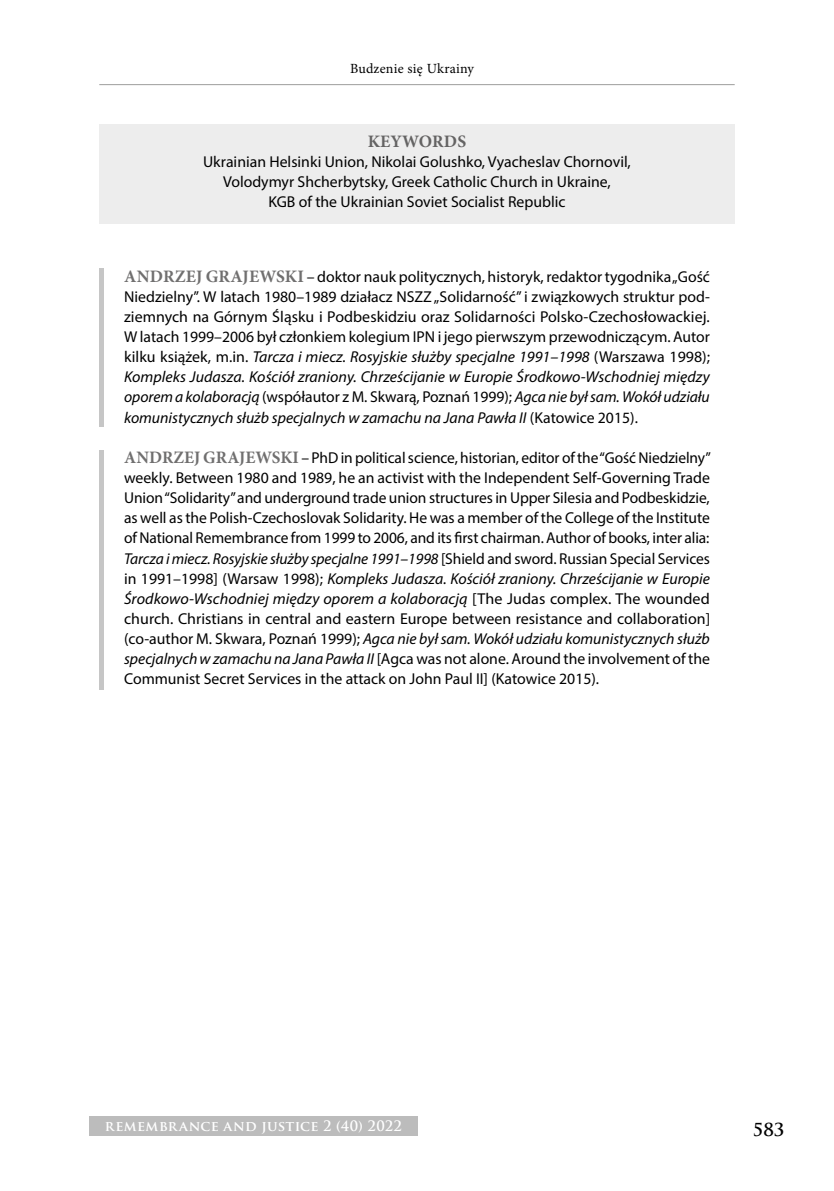
<style>
.page{position:relative;width:834px;height:1191px;background:#fff}
.page>*{position:absolute;margin:0;border:0;box-sizing:border-box;transform-origin:0 0}
.t1{font:700 17.5px "Minion Pro";letter-spacing:.01em;color:#646363}
.t2{font:700 17.5px "Trajan Pro";color:#000}
.t3{font:15.75px/20.1px "Myriad Pro";color:#000;text-align:justify}
.t4{font:700 14px "Trajan Pro";letter-spacing:.025em;color:#fff}
.t5{font:14px "Minion Pro";letter-spacing:.015em;color:#000}
.s1{font-family:"Minion Pro";font-weight:700;font-size:17.5px;color:#706f6f}
.s2{font-style:italic}
</style>
<div class="page">
<hr style="left:99px;top:84px;width:635px;height:1px;background:#9d9d9c">
<div style="left:89px;top:1116px;width:328px;height:20px;background:#bcbcbc"></div>
<div style="left:99px;top:125px;width:635px;height:99px;background:#ededed"></div>
<div style="left:99px;top:268px;width:5px;height:158px;background:#c6c6c6"></div>
<div style="left:99px;top:450px;width:5px;height:239px;background:#c6c6c6"></div>
<p class="t5" style="left:350px;top:59px;width:125px">Budzenie się Ukrainy</p>
<p class="t1" style="left:368px;top:129px;width:100px">KEYWORDS</p>
<p class="t3" style="left:203px;top:151px;width:429px;text-align:center">Ukrainian Helsinki Union, Nikolai Golushko, Vyacheslav Chornovil,<br>Volodymyr Shcherbytsky, Greek Catholic Church in Ukraine,<br>KGB of the Ukrainian Soviet Socialist Republic</p>
<p class="t3" style="left:124px;top:266px;width:587px"><span class="s1">ANDRZEJ GRAJEWSKI</span> – doktor nauk politycznych, historyk, redaktor tygodnika „Gość Niedzielny”. W latach 1980–1989 działacz NSZZ „Solidarność” i związkowych struktur pod&shy;ziemnych na Górnym Śląsku i Podbeskidziu oraz Solidarności Polsko-Czechosłowackiej.<br>W latach 1999–2006 był członkiem kolegium IPN i jego pierwszym przewodniczącym. Autor kilku książek, m.in. <span class="s2">Tarcza i miecz. Rosyjskie służby specjalne 1991–1998</span> (Warszawa 1998); <span class="s2">Kompleks Judasza. Kościół zraniony. Chrześcijanie w Europie Środkowo-Wschodniej między oporem a kolaboracją</span> (współautor z M. Skwarą, Poznań 1999); <span class="s2">Agca nie był sam. Wokół udziału komunistycznych służb specjalnych w zamachu na Jana Pawła II</span> (Katowice 2015).</p>
<p class="t3" style="left:124px;top:447px;width:588px"><span class="s1">ANDRZEJ GRAJEWSKI</span> – PhD in political science, historian, editor of the “Gość Niedzielny” weekly. Between 1980 and 1989, he an activist with the Independent Self-Governing Trade Union “Solidarity” and underground trade union structures in Upper Silesia and Podbeskidzie, as well as the Polish-Czechoslovak Solidarity. He was a member of the College of the Institute of National Remembrance from 1999 to 2006, and its first chairman. Author of books, inter alia:<br><span class="s2">Tarcza i miecz. Rosyjskie służby specjalne 1991–1998</span> [Shield and sword. Russian Special Services in 1991–1998] (Warsaw 1998); <span class="s2">Kompleks Judasza. Kościół zraniony. Chrześcijanie w Europie Środkowo-Wschodniej między oporem a kolaboracją</span> [The Judas complex. The wounded church. Christians in central and eastern Europe between resistance and collaboration] (co-author M. Skwara, Poznań 1999); <span class="s2">Agca nie był sam. Wokół udziału komunistycznych służb specjalnych w zamachu na Jana Pawła II</span> [Agca was not alone. Around the involvement of the Communist Secret Services in the attack on John Paul II] (Katowice 2015).</p>
<p class="t4" style="left:105px;top:1117px;width:298px">REMEMBRANCE AND JUSTICE 2 (40) 2022</p>
<p class="t2" style="left:752px;top:1118px;width:33px">583</p>
</div>
